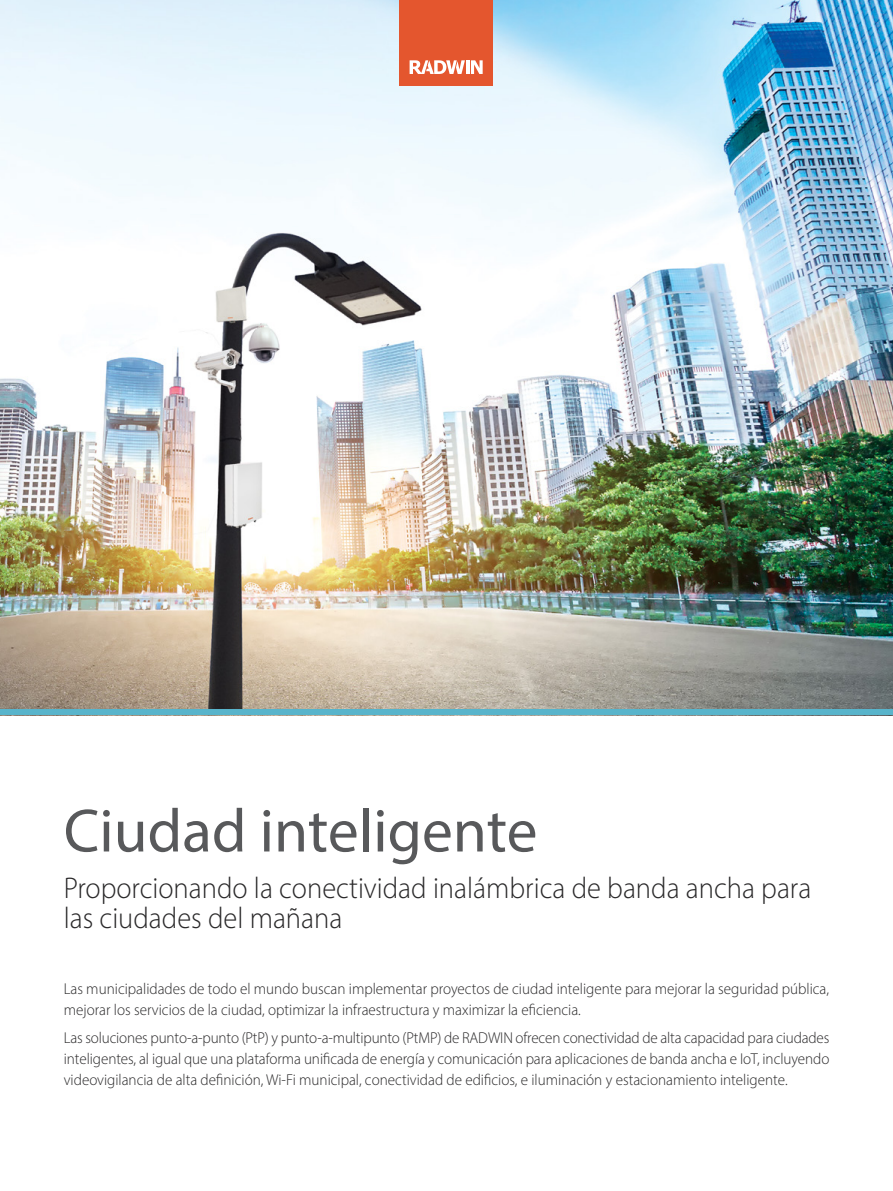
<style>
.page{position:relative;width:893px;height:1191px;background:#fff}
.page>*{position:absolute;margin:0;border:0;box-sizing:border-box;transform-origin:0 0}
.t1{font:61.5px "Myriad Pro";color:#58595b}
.t2{font:300 30px/30px "Myriad Pro";color:#292829;scale:.95 1}
.t3{font:300 15.75px/21px "Myriad Pro";color:#292829;scale:.96 1}
</style>
<div class="page">
<img style="left:0;top:0;width:893px;height:710px">
<div style="left:399px;top:0;width:94px;height:85px;background:#e4562e"></div>
<hr style="left:466px;top:60px;width:3px;height:14px;background:#fff">
<svg style="left:471px;top:60px;width:12px;height:14px"></svg>
<svg style="left:410px;top:60px;width:55px;height:14px"></svg>
<div style="left:0;top:710px;width:893px;height:5px;background:#58b4cb"></div>
<h1 class="t1" style="left:64px;top:793px;width:475px">Ciudad inteligente</h1>
<h2 class="t2" style="left:64px;top:872px;width:788px">Proporcionando la conectividad inalámbrica de banda ancha para las ciudades del mañana</h2>
<p class="t3" style="left:64px;top:978px;width:799px">Las municipalidades de todo el mundo buscan implementar proyectos de ciudad inteligente para mejorar la seguridad pública, mejorar los servicios de la ciudad, optimizar la infraestructura y maximizar la eficiencia.</p>
<p class="t3" style="left:64px;top:1026px;width:799px;text-align:justify">Las soluciones punto-a-punto (PtP) y punto-a-multipunto (PtMP) de RADWIN ofrecen conectividad de alta capacidad para ciudades inteligentes, al igual que una plataforma unificada de energía y comunicación para aplicaciones de banda ancha e IoT, incluyendo videovigilancia de alta definición, Wi-Fi municipal, conectividad de edificios, e iluminación y estacionamiento inteligente.</p>
</div>
